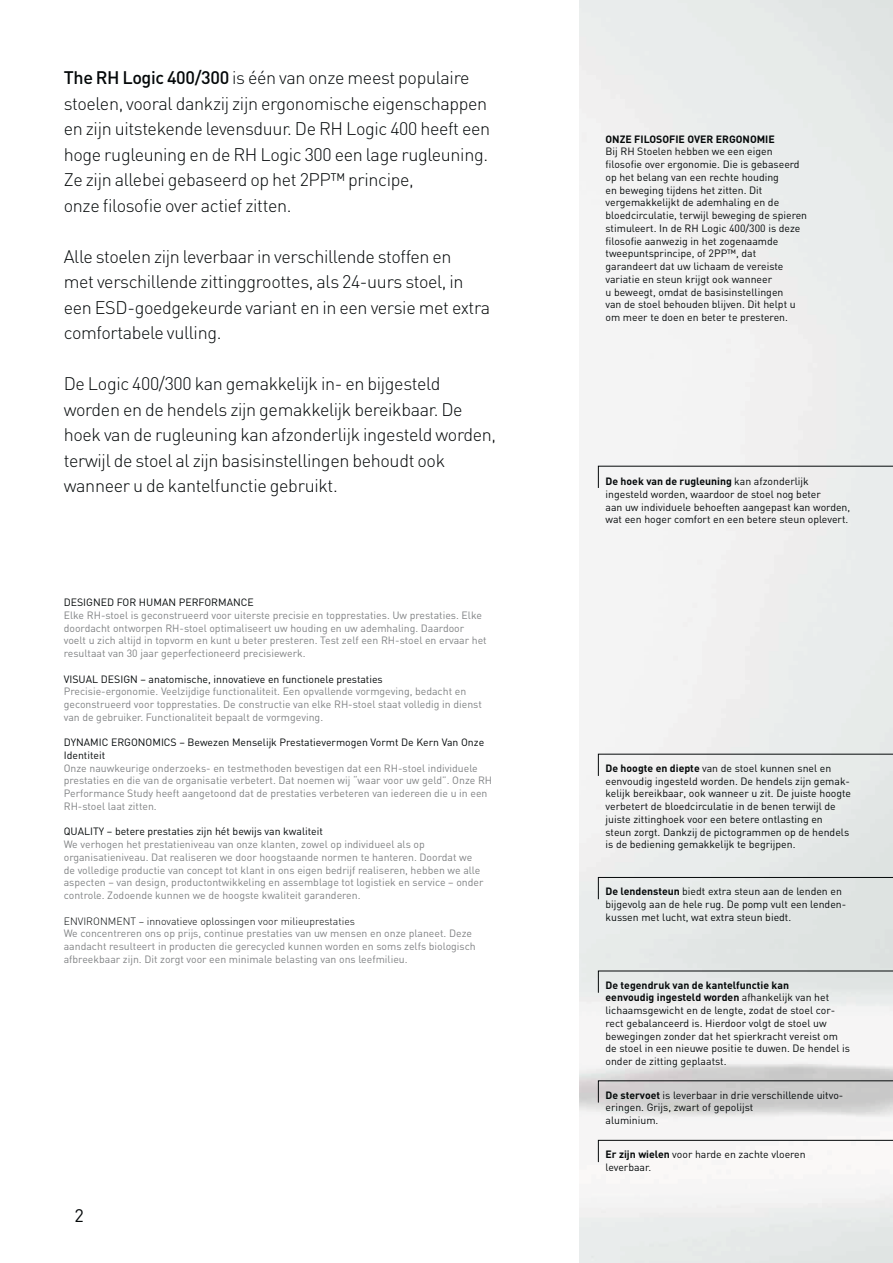
<style>
.page{position:relative;width:893px;height:1263px;background:#fff}
.page>*{position:absolute;margin:0;border:0;box-sizing:border-box;transform-origin:0 0}
.t1{font:300 18px/25.5px "DIN";letter-spacing:-.02em;color:#040809}
.t2{font:18px "DIN";color:#040809}
.t3{font:10.5px/12.8px "DIN";color:#040809}
.t4{font:10.5px/12.8px "DIN";color:#808284}
.t5{font:300 10.5px "DIN";color:#040809}
.t6{font:700 10.5px "DIN";color:#040809}
.s1{font-weight:500}
.s2{font-weight:700}
</style>
<div class="page">
<svg style="left:598px;top:754px;width:295px;height:23px"></svg>
<div style="left:598px;top:824px;width:295px;height:169px;background:#e4e8e7"></div>
<div style="left:598px;top:466px;width:295px;height:23px;background:#f1f0f0"></div>
<svg style="left:598px;top:1080px;width:295px;height:23px"></svg>
<svg style="left:598px;top:1140px;width:295px;height:23px"></svg>
<p class="t1" style="left:64px;top:67px;width:428px"><span class="s1">The RH Logic 400/300</span> is één van onze meest populaire stoelen, vooral dankzij zijn ergonomische eigenschappen en zijn uitstekende levensduur. De RH Logic 400 heeft een hoge rugleuning en de RH Logic 300 een lage rugleuning.<br>Ze zijn allebei gebaseerd op het 2PP™ principe,<br>onze filosofie over actief zitten.</p>
<h1 class="t1" style="left:64px;top:246px;width:428px">Alle stoelen zijn leverbaar in verschillende stoffen en<br>met verschillende zittinggroottes, als 24-uurs stoel, in een ESD-goedgekeurde variant en in een versie met extra comfortabele vulling.</h1>
<p class="t1" style="left:64px;top:373px;width:434px">De Logic 400/300 kan gemakkelijk in- en bijgesteld worden en de hendels zijn gemakkelijk bereikbaar. De hoek van de rugleuning kan afzonderlijk ingesteld worden, terwijl de stoel al zijn basisinstellingen behoudt ook wanneer u de kantelfunctie gebruikt.</p>
<p class="t3" style="left:64px;top:597px;width:192px">DESIGNED FOR HUMAN PERFORMANCE</p>
<p class="t4" style="left:64px;top:610px;width:424px">Elke RH-stoel is geconstrueerd voor uiterste precisie en topprestaties. Uw prestaties. Elke doordacht ontworpen RH-stoel optimaliseert uw houding en uw ademhaling. Daardoor voelt u zich altijd in topvorm en kunt u beter presteren. Test zelf een RH-stoel en ervaar het resultaat van 30 jaar geperfectioneerd precisiewerk.</p>
<p class="t3" style="left:64px;top:674px;width:321px">VISUAL DESIGN – anatomische, innovatieve en functionele prestaties</p>
<p class="t4" style="left:64px;top:686px;width:419px">Precisie-ergonomie. Veelzijdige functionaliteit. Een opvallende vormgeving, bedacht en geconstrueerd voor topprestaties. De constructie van elke RH-stoel staat volledig in dienst van de gebruiker. Functionaliteit bepaalt de vormgeving.</p>
<p class="t3" style="left:64px;top:737px;width:422px">DYNAMIC ERGONOMICS – Bewezen Menselijk Prestatievermogen Vormt De Kern Van Onze<br>Identiteit</p>
<p class="t4" style="left:64px;top:763px;width:430px">Onze nauwkeurige onderzoeks- en testmethoden bevestigen dat een RH-stoel individuele prestaties en die van de organisatie verbetert. Dat noemen wij “waar voor uw geld”. Onze RH Performance Study heeft aangetoond dat de prestaties verbeteren van iedereen die u in een RH-stoel laat zitten.</p>
<p class="t3" style="left:64px;top:827px;width:261px">QUALITY – betere prestaties zijn hét bewijs van kwaliteit</p>
<p class="t4" style="left:64px;top:839px;width:421px">We verhogen het prestatieniveau van onze klanten, zowel op individueel als op organisatieniveau. Dat realiseren we door hoogstaande normen te hanteren. Doordat we de volledige productie van concept tot klant in ons eigen bedrijf realiseren, hebben we alle aspecten – van design, productontwikkeling en assemblage tot logistiek en service – onder controle. Zodoende kunnen we de hoogste kwaliteit garanderen.</p>
<p class="t5" style="left:64px;top:917px;width:293px">ENVIRONMENT – innovatieve oplossingen voor milieuprestaties</p>
<p class="t4" style="left:64px;top:929px;width:414px">We concentreren ons op prijs, continue prestaties van uw mensen en onze planeet. Deze aandacht resulteert in producten die gerecycled kunnen worden en soms zelfs biologisch afbreekbaar zijn. Dit zorgt voor een minimale belasting van ons leefmilieu.</p>
<h1 class="t2" style="left:74px;top:1209px;width:11px">2</h1>
<p class="t6" style="left:605px;top:135px;width:171px">ONZE FILOSOFIE OVER ERGONOMIE</p>
<p class="t3" style="left:605px;top:147px;width:203px">Bij RH Stoelen hebben we een eigen filosofie over ergonomie. Die is gebaseerd op het belang van een rechte houding<br>en beweging tijdens het zitten. Dit vergemakkelijkt de ademhaling en de bloedcirculatie, terwijl beweging de spieren stimuleert. In de RH Logic 400/300 is deze filosofie aanwezig in het zogenaamde tweepuntsprincipe, of 2PP™, dat garandeert dat uw lichaam de vereiste variatie en steun krijgt ook wanneer<br>u beweegt, omdat de basisinstellingen<br>van de stoel behouden blijven. Dit helpt u om meer te doen en beter te presteren.</p>
<p class="t3" style="left:605px;top:476px;width:246px"><span class="s2">De hoek van de rugleuning</span> kan afzonderlijk ingesteld worden, waardoor de stoel nog beter<br>aan uw individuele behoeften aangepast kan worden, wat een hoger comfort en een betere steun oplevert.</p>
<p class="t3" style="left:605px;top:763px;width:247px"><span class="s2">De hoogte en diepte</span> van de stoel kunnen snel en eenvoudig ingesteld worden. De hendels zijn gemak&shy;kelijk bereikbaar, ook wanneer u zit. De juiste hoogte verbetert de bloedcirculatie in de benen terwijl de juiste zittinghoek voor een betere ontlasting en steun zorgt. Dankzij de pictogrammen op de hendels is de bediening gemakkelijk te begrijpen.</p>
<p class="t3" style="left:605px;top:886px;width:242px"><span class="s2">De lendensteun</span> biedt extra steun aan de lenden en bijgevolg aan de hele rug. De pomp vult een lenden&shy;kussen met lucht, wat extra steun biedt.</p>
<p class="t3" style="left:605px;top:980px;width:246px"><span class="s2">De tegendruk van de kantelfunctie kan<br>eenvoudig ingesteld worden</span> afhankelijk van het lichaamsgewicht en de lengte, zodat de stoel cor&shy;rect gebalanceerd is. Hierdoor volgt de stoel uw bewegingen zonder dat het spierkracht vereist om de stoel in een nieuwe positie te duwen. De hendel is onder de zitting geplaatst.</p>
<p class="t3" style="left:605px;top:1090px;width:239px"><span class="s2">De stervoet</span> is leverbaar in drie verschillende uitvo&shy;eringen. Grijs, zwart of gepolijst<br>aluminium.</p>
<p class="t3" style="left:605px;top:1149px;width:202px"><span class="s2">Er zijn wielen</span> voor harde en zachte vloeren leverbaar.</p>
</div>
